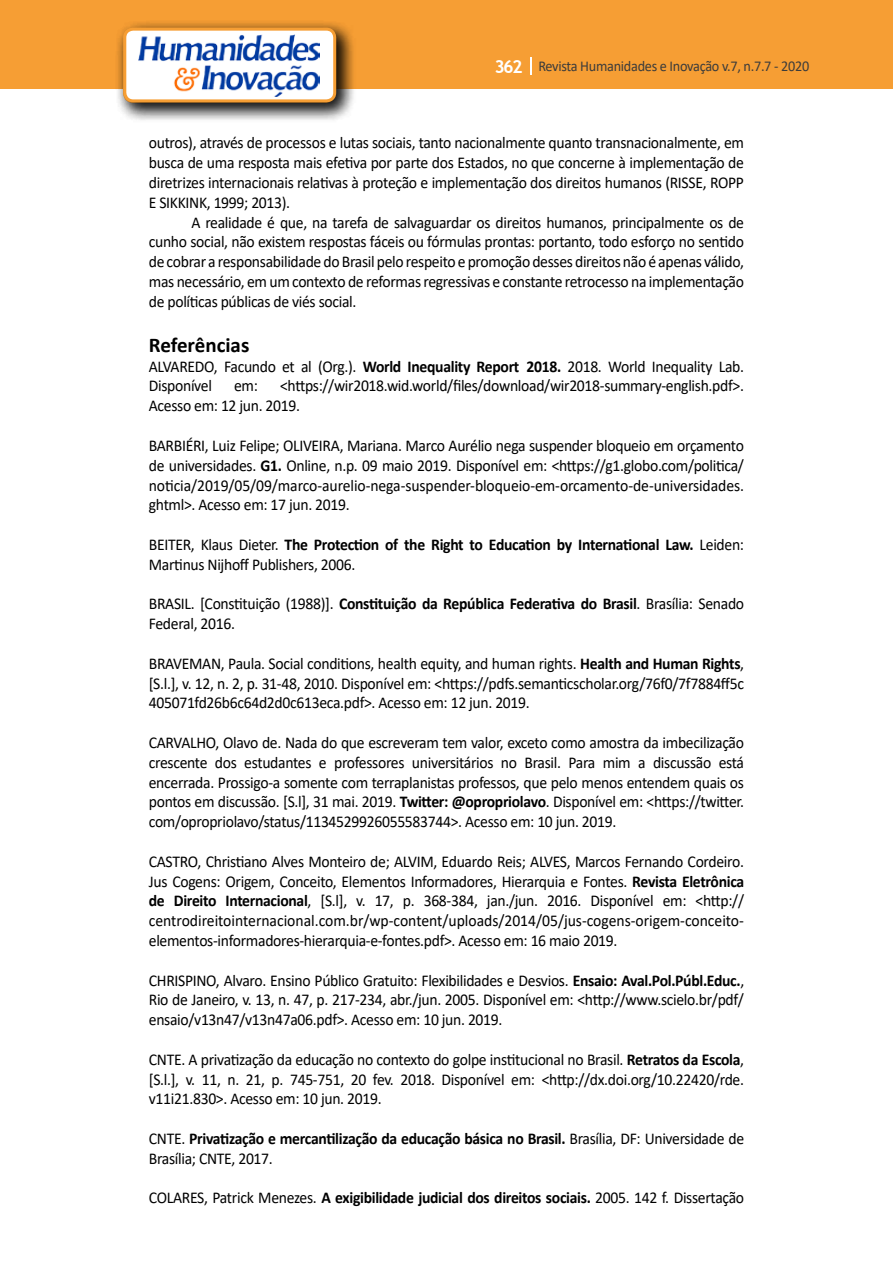
<style>
.page{position:relative;width:893px;height:1263px;background:#fff}
.page>*{position:absolute;margin:0;border:0;box-sizing:border-box;transform-origin:0 0}
.t1{font:700 21px "Calibri";color:#000}
.t2{font:16.5px/19.8px "Calibri";letter-spacing:-.02em;color:#000;text-align:justify;scale:.95 1}
.t3{font:700 16.5px/19.8px "Calibri";letter-spacing:-.02em;color:#000;scale:.95 1}
.t4{font:15px "Calibri";letter-spacing:-.02em;color:#3c3c3b;scale:.95 1}
.s1{font-family:"Trebuchet MS";font-weight:700;font-size:18px;color:#fff}
.s2{font-weight:700}
.s3{font-weight:400}
</style>
<div class="page">
<div style="left:0;top:0;width:893px;height:88px;background:#f69e34"></div>
<svg style="left:530px;top:57px;width:2px;height:18px"></svg>
<div style="left:115px;top:19px;width:241px;height:103px;background:#000;opacity:.75"></div>
<div style="left:125px;top:29px;width:210px;height:72px;background:#fff;border-radius:9px"></div>
<img style="left:139px;top:35px;width:180px;height:62px">
<div style="left:123px;top:28px;width:213px;height:74px;border:3px solid #f69e34;border-radius:9px"></div>
<p class="t4" style="left:495px;top:56px;width:333px"><span class="s1">362</span> Revista Humanidades e Inovação v.7, n.7.7 - 2020</p>
<p class="t2" style="left:149px;top:133px;width:628px">outros), através de processos e lutas sociais, tanto nacionalmente quanto transnacionalmente, em busca de uma resposta mais efetiva por parte dos Estados, no que concerne à implementação de diretrizes internacionais relativas à proteção e implementação dos direitos humanos (RISSE, ROPP E SIKKINK, 1999; 2013).</p>
<p class="t2" style="left:149px;top:212px;width:628px;text-indent:43px">A realidade é que, na tarefa de salvaguardar os direitos humanos, principalmente os de cunho social, não existem respostas fáceis ou fórmulas prontas: portanto, todo esforço no sentido de cobrar a responsabilidade do Brasil pelo respeito e promoção desses direitos não é apenas válido, mas necessário, em um contexto de reformas regressivas e constante retrocesso na implementação de políticas públicas de viés social.</p>
<p class="t1" style="left:149px;top:330px;width:102px">Referências</p>
<p class="t2" style="left:149px;top:356px;width:628px">ALVAREDO, Facundo et al (Org.). <span class="s2">World Inequality Report 2018.</span> 2018. World Inequality Lab.<br>Disponível</p>
<p class="t2" style="left:149px;top:376px;width:628px;text-indent:131px">&lt;https://wir2018.wid.world/files/download/wir2018-summary-english.pdf&gt;.<br>Acesso em: 12 jun. 2019.</p>
<p class="t2" style="left:149px;top:435px;width:628px">BARBIÉRI, Luiz Felipe; OLIVEIRA, Mariana. Marco Aurélio nega suspender bloqueio em orçamento de universidades. <span class="s2">G1.</span> Online, n.p. 09 maio 2019. Disponível em: &lt;https://g1.globo.com/politica/ noticia/2019/05/09/marco-aurelio-nega-suspender-bloqueio-em-orcamento-de-universidades. ghtml&gt;. Acesso em: 17 jun. 2019.</p>
<p class="t2" style="left:149px;top:534px;width:628px">BEITER, Klaus Dieter. <span class="s2">The Protection of the Right to Education by International Law.</span> Leiden:<br>Martinus Nijhoff Publishers, 2006.</p>
<p class="t2" style="left:149px;top:593px;width:628px">BRASIL. [Constituição (1988)]. <span class="s2">Constituição da República Federativa do Brasil</span>. Brasília: Senado<br>Federal, 2016.</p>
<p class="t2" style="left:149px;top:653px;width:628px">BRAVEMAN, Paula. Social conditions, health equity, and human rights. <span class="s2">Health and Human Rights</span>, [S.l.], v. 12, n. 2, p. 31-48, 2010. Disponível em: &lt;https://pdfs.semanticscholar.org/76f0/7f7884ff5c 405071fd26b6c64d2d0c613eca.pdf&gt;. Acesso em: 12 jun. 2019.</p>
<p class="t2" style="left:149px;top:732px;width:628px">CARVALHO, Olavo de. Nada do que escreveram tem valor, exceto como amostra da imbecilização crescente dos estudantes e professores universitários no Brasil. Para mim a discussão está encerrada. Prossigo-a somente com terraplanistas professos, que pelo menos entendem quais os pontos em discussão. [S.l], 31 mai. 2019. <span class="s2">Twitter: @opropriolavo</span>. Disponível em: &lt;https://twitter. com/opropriolavo/status/1134529926055583744&gt;. Acesso em: 10 jun. 2019.</p>
<p class="t2" style="left:149px;top:851px;width:628px">CASTRO, Christiano Alves Monteiro de; ALVIM, Eduardo Reis; ALVES, Marcos Fernando Cordeiro.<br>Jus Cogens: Origem, Conceito, Elementos Informadores, Hierarquia e Fontes. <span class="s2">Revista Eletrônica de Direito Internacional</span>, [S.l], v. 17, p. 368-384, jan./jun. 2016. Disponível em: &lt;http:// centrodireitointernacional.com.br/wp-content/uploads/2014/05/jus-cogens-origem-conceito&shy;elementos-informadores-hierarquia-e-fontes.pdf&gt;. Acesso em: 16 maio 2019.</p>
<p class="t2" style="left:149px;top:970px;width:628px">CHRISPINO, Alvaro. Ensino Público Gratuito: Flexibilidades e Desvios. <span class="s2">Ensaio: Aval.Pol.Públ.Educ.</span>, Rio de Janeiro, v. 13, n. 47, p. 217-234, abr./jun. 2005. Disponível em: &lt;http://www.scielo.br/pdf/ ensaio/v13n47/v13n47a06.pdf&gt;. Acesso em: 10 jun. 2019.</p>
<p class="t2" style="left:149px;top:1049px;width:628px">CNTE. A privatização da educação no contexto do golpe institucional no Brasil. <span class="s2">Retratos da Escola</span>, [S.l.], v. 11, n. 21, p. 745-751, 20 fev. 2018. Disponível em: &lt;http://dx.doi.org/10.22420/rde. v11i21.830&gt;. Acesso em: 10 jun. 2019.</p>
<p class="t3" style="left:149px;top:1128px;width:628px"><span class="s3">CNTE.</span> Privatização e mercantilização da educação básica no Brasil. <span class="s3">Brasília, DF: Universidade de<br>Brasília; CNTE, 2017.</span></p>
<p class="t2" style="left:149px;top:1187px;width:628px">COLARES, Patrick Menezes. <span class="s2">A exigibilidade judicial dos direitos sociais.</span> 2005. 142 f. Dissertação</p>
<p class="t2" style="left:234px;top:376px;width:27px">em:</p>
</div>
